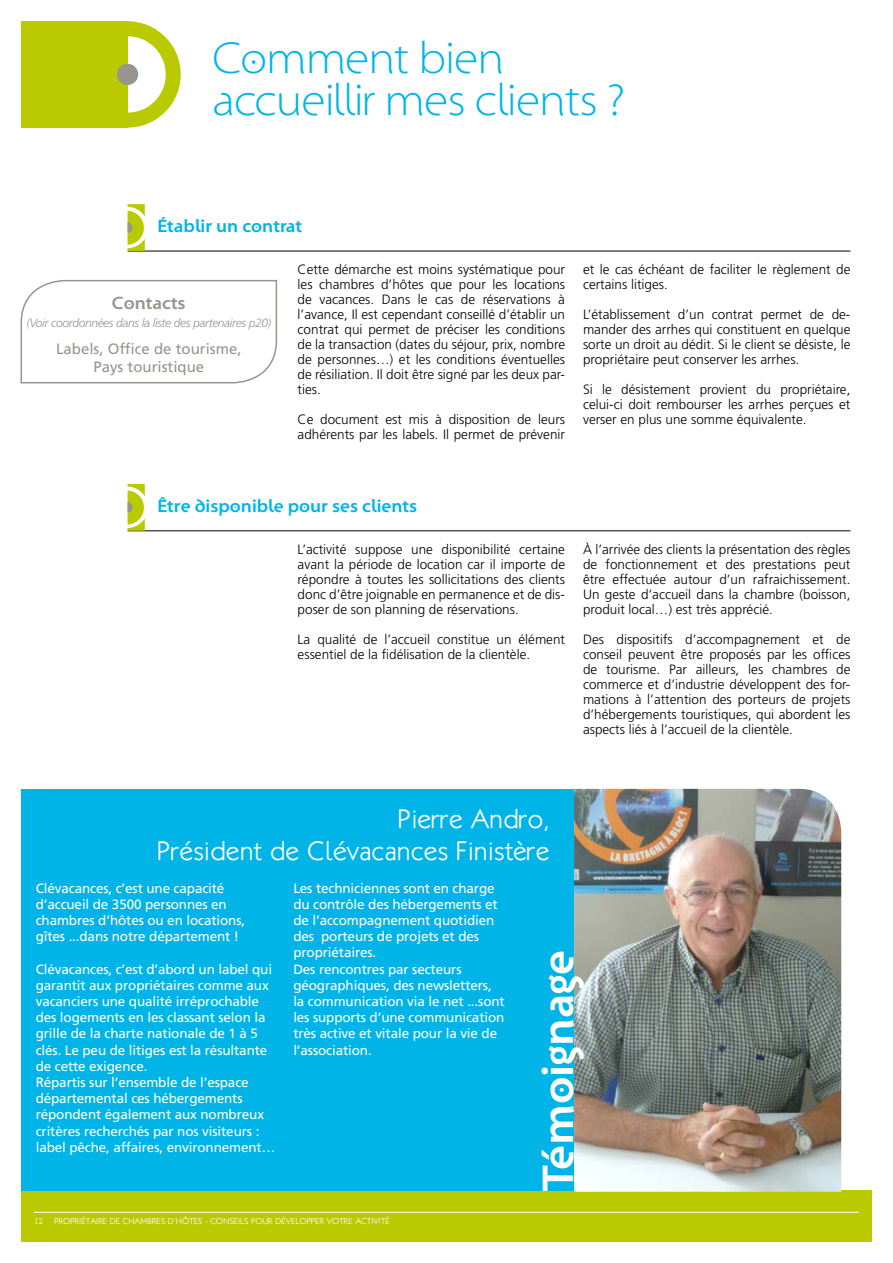
<style>
.page{position:relative;width:893px;height:1263px;background:#fff}
.page>*{position:absolute;margin:0;border:0;box-sizing:border-box;transform-origin:0 0}
.t1{font:45px/42px "Santana";letter-spacing:-.02em;color:#00b4e7}
.t2{font:700 45px "Santana";color:#fff}
.t3{font:300 27px/32.4px "Klill";color:#fff;text-align:right}
.t4{font:700 18px "Santana";color:#00b4e7}
.t5{font:700 18px "Santana";color:#97958e}
.t6{font:15px/18px "Frutiger LT Std";color:#97958e;text-align:center}
.t7{font:300 13.5px/15px "Frutiger LT Std";color:#000;text-align:justify}
.t8{font:13.5px/16.2px "Frutiger LT Std";letter-spacing:-.01em;color:#fff}
.t9{font:italic 300 12px "Frutiger LT Std";letter-spacing:-.03em;color:#97958e}
.t10{font:300 8.7px "Klill";color:#fff}
</style>
<div class="page">
<div style="left:21px;top:1191px;width:851px;height:51px;background:#b9cb00"></div>
<hr style="left:34px;top:1212px;width:825px;height:1px;background:#fff">
<div style="left:21px;top:21px;width:107px;height:107px;background:#b9cb00"></div>
<div style="left:74px;top:21px;width:107px;height:107px;border:15px solid #b9cb00;border-radius:50%"></div>
<div style="left:117px;top:64px;width:21px;height:21px;background:#97958e;border-radius:50%"></div>
<hr style="left:128px;top:251px;width:722px;height:1px;background:#000">
<svg style="left:128px;top:204px;width:17px;height:47px"></svg>
<svg style="left:20px;top:280px;width:258px;height:104px"></svg>
<hr style="left:128px;top:531px;width:722px;height:1px;background:#000">
<svg style="left:128px;top:484px;width:17px;height:47px"></svg>
<div style="left:21px;top:789px;width:553px;height:402px;background:#00b4e7"></div>
<img style="left:574px;top:789px;width:267px;height:403px">
<h1 class="t1" style="left:213px;top:40px;width:414px">Comment bien accueillir mes clients ?</h1>
<h3 class="t4" style="left:157px;top:215px;width:146px">Établir un contrat</h3>
<p class="t7" style="left:298px;top:262px;width:269px">Cette démarche est moins systématique pour les chambres d’hôtes que pour les locations de vacances. Dans le cas de réservations à l’avance, Il est cependant conseillé d’établir un contrat qui permet de préciser les conditions de la transaction (dates du séjour, prix, nombre de personnes…) et les conditions éventuelles de résiliation. Il doit être signé par les deux par&shy;ties.</p>
<p class="t7" style="left:298px;top:412px;width:269px">Ce document est mis à disposition de leurs adhérents par les labels. Il permet de prévenir</p>
<h3 class="t5" style="left:112px;top:292px;width:75px">Contacts</h3>
<p class="t9" style="left:27px;top:315px;width:246px">(Voir coordonnées dans la liste des partenaires p20)</p>
<p class="t6" style="left:56px;top:339px;width:187px">Labels, Office de tourisme,<br>Pays touristique</p>
<p class="t7" style="left:583px;top:262px;width:269px">et le cas échéant de faciliter le règlement de certains litiges.</p>
<p class="t7" style="left:583px;top:307px;width:269px">L’établissement d’un contrat permet de de&shy;mander des arrhes qui constituent en quelque sorte un droit au dédit. Si le client se désiste, le propriétaire peut conserver les arrhes.</p>
<p class="t7" style="left:583px;top:382px;width:269px">Si le désistement provient du propriétaire, celui-ci doit rembourser les arrhes perçues et verser en plus une somme équivalente.</p>
<h3 class="t4" style="left:157px;top:495px;width:261px">Être disponible pour ses clients</h3>
<p class="t7" style="left:298px;top:542px;width:269px">L’activité suppose une disponibilité certaine avant la période de location car il importe de répondre à toutes les sollicitations des clients donc d’être joignable en permanence et de dis&shy;poser de son planning de réservations.</p>
<p class="t7" style="left:298px;top:632px;width:269px">La qualité de l’accueil constitue un élément essentiel de la fidélisation de la clientèle.</p>
<p class="t7" style="left:583px;top:542px;width:269px">À l’arrivée des clients la présentation des règles de fonctionnement et des prestations peut être effectuée autour d’un rafraichissement.<br>Un geste d‘accueil dans la chambre (boisson, produit local…) est très apprécié.</p>
<p class="t7" style="left:583px;top:632px;width:269px">Des dispositifs d’accompagnement et de conseil peuvent être proposés par les offices de tourisme. Par ailleurs, les chambres de commerce et d’industrie développent des for&shy;mations à l’attention des porteurs de projets d’hébergements touristiques, qui abordent les aspects liés à l’accueil de la clientèle.</p>
<h2 class="t3" style="left:157px;top:802px;width:394px">Pierre Andro,<br>Président de Clévacances Finistère</h2>
<p class="t8" style="left:36px;top:880px;width:211px">Clévacances, c’est une capacité d’accueil de 3500 personnes en chambres d’hôtes ou en locations, gîtes ...dans notre département !</p>
<p class="t8" style="left:36px;top:961px;width:241px">Clévacances, c’est d’abord un label qui garantit aux propriétaires comme aux vacanciers une qualité irréprochable des logements en les classant selon la grille de la charte nationale de 1 à 5 clés. Le peu de litiges est la résultante de cette exigence.<br>Répartis sur l’ensemble de l’espace départemental ces hébergements répondent également aux nombreux critères recherchés par nos visiteurs : label pêche, affaires, environnement…</p>
<p class="t8" style="left:293px;top:880px;width:213px">Les techniciennes sont en charge du contrôle des hébergements et de l’accompagnement quotidien des porteurs de projets et des propriétaires.<br>Des rencontres par secteurs géographiques, des newsletters, la communication via le net ...sont les supports d’une communication très active et vitale pour la vie de l’association.</p>
<h1 class="t2" style="left:531px;top:1191px;width:242px;rotate:-90deg">Témoignage</h1>
<p class="t10" style="left:34px;top:1216px;width:11px">12</p>
<p class="t10" style="left:54px;top:1216px;width:337px">PROPRIÉTAIRE DE CHAMBRES D’HÔTES - CONSEILS POUR DÉVELOPPER VOTRE ACTIVITÉ</p>
</div>
